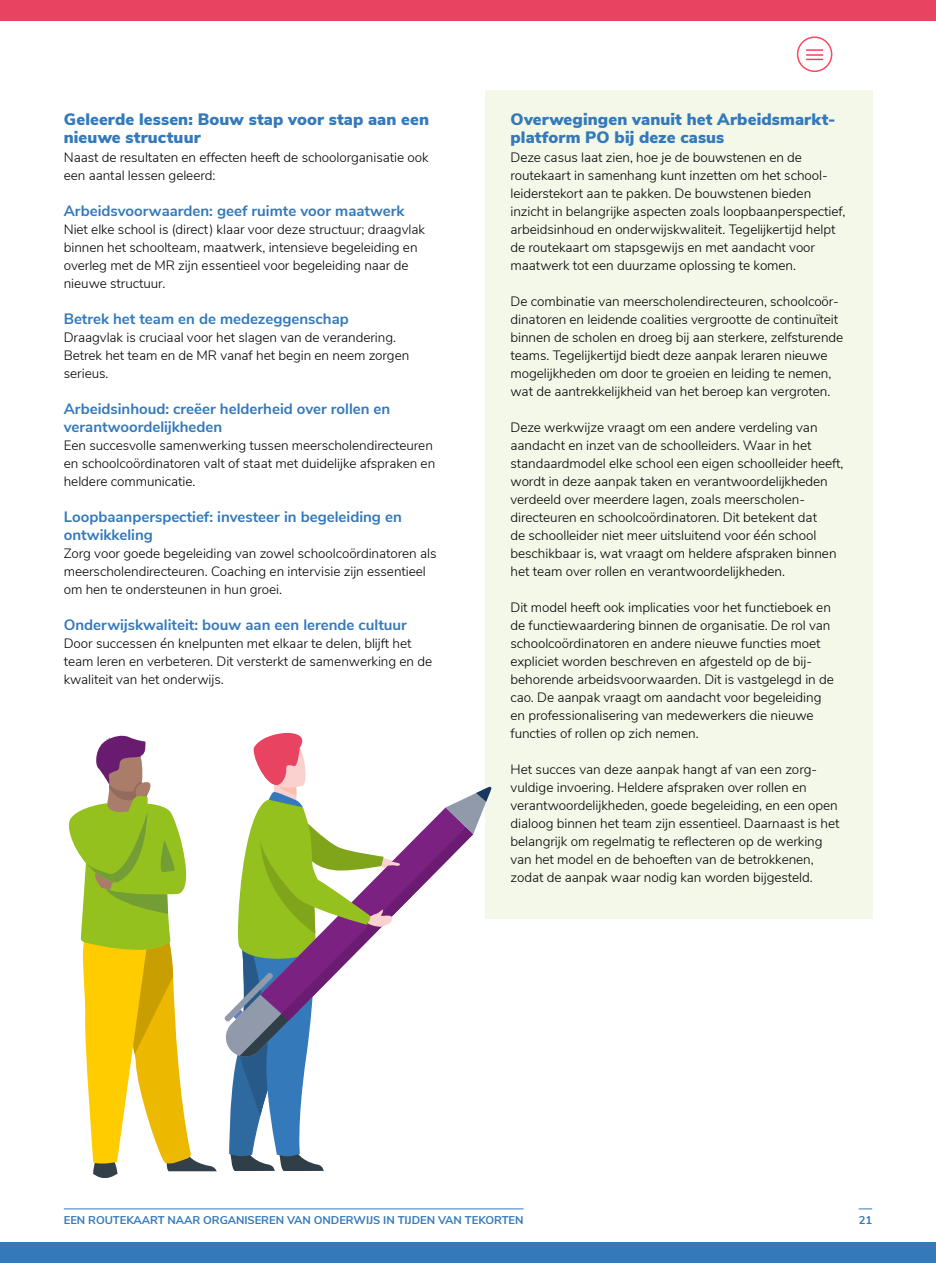
<style>
.page{position:relative;width:936px;height:1263px;background:#fff}
.page>*{position:absolute;margin:0;border:0;box-sizing:border-box;transform-origin:0 0}
.TUSSENkop_blauw_black{font:900 16.5px/18px "Nunito Sans";letter-spacing:.01em;color:#3479b9}
.ALINEAkop{font:700 15px/18px "Nunito Sans";color:#3479b9}
.BODY{font:300 13.5px/18px "Nunito Sans";letter-spacing:-.005em;color:#000}
.t1{font:700 11.25px "Nunito Sans";letter-spacing:-.005em;color:#3479b9}
</style>
<div class="page">
<hr style="left:64px;top:1208px;width:459px;height:1px;background:#3479b9">
<svg style="left:858px;top:1208px;width:14px;height:1px"></svg>
<div style="left:0;top:1242px;width:935px;height:21px;background:#3479b9"></div>
<div style="left:0;top:0;width:935px;height:21px;background:#e94362"></div>
<div style="left:796px;top:36px;width:36px;height:36px;border:2px solid #fc4861;border-radius:50%"></div>
<svg style="left:806px;top:49px;width:17px;height:11px"></svg>
<div style="left:485px;top:90px;width:387px;height:828px;background:#f4f8e9"></div>
<svg style="left:224px;top:733px;width:268px;height:438px"></svg>
<svg style="left:68px;top:735px;width:148px;height:443px"></svg>
<h3 class="TUSSENkop_blauw_black" style="left:64px;top:109px;width:367px">Geleerde lessen: Bouw stap voor stap aan een nieuwe structuur</h3>
<p class="BODY" style="left:64px;top:147px;width:366px">Naast de resultaten en effecten heeft de schoolorganisatie ook een aantal lessen geleerd:</p>
<h4 class="ALINEAkop" style="left:64px;top:201px;width:342px">Arbeidsvoorwaarden: geef ruimte voor maatwerk</h4>
<p class="BODY" style="left:64px;top:219px;width:362px">Niet elke school is (direct) klaar voor deze structuur; draagvlak binnen het schoolteam, maatwerk, intensieve begeleiding en overleg met de MR zijn essentieel voor begeleiding naar de nieuwe structuur.</p>
<h4 class="ALINEAkop" style="left:64px;top:309px;width:286px">Betrek het team en de medezeggenschap</h4>
<p class="BODY" style="left:64px;top:327px;width:347px">Draagvlak is cruciaal voor het slagen van de verandering.<br>Betrek het team en de MR vanaf het begin en neem zorgen serieus.</p>
<h4 class="ALINEAkop" style="left:64px;top:399px;width:328px">Arbeidsinhoud: creëer helderheid over rollen en verantwoordelijkheden</h4>
<p class="BODY" style="left:64px;top:435px;width:373px">Een succesvolle samenwerking tussen meerscholendirecteuren en schoolcoördinatoren valt of staat met duidelijke afspraken en heldere communicatie.</p>
<h4 class="ALINEAkop" style="left:64px;top:507px;width:339px">Loopbaanperspectief: investeer in begeleiding en ontwikkeling</h4>
<p class="BODY" style="left:64px;top:543px;width:374px">Zorg voor goede begeleiding van zowel schoolcoördinatoren als meerscholendirecteuren. Coaching en intervisie zijn essentieel om hen te ondersteunen in hun groei.</p>
<h4 class="ALINEAkop" style="left:64px;top:615px;width:345px">Onderwijskwaliteit: bouw aan een lerende cultuur</h4>
<p class="BODY" style="left:64px;top:633px;width:370px">Door successen én knelpunten met elkaar te delen, blijft het team leren en verbeteren. Dit versterkt de samenwerking en de kwaliteit van het onderwijs.</p>
<h3 class="TUSSENkop_blauw_black" style="left:510px;top:109px;width:326px">Overwegingen vanuit het Arbeidsmarkt&shy;platform PO bij deze casus</h3>
<p class="BODY" style="left:510px;top:147px;width:336px">Deze casus laat zien, hoe je de bouwstenen en de routekaart in samenhang kunt inzetten om het school&shy;leiderstekort aan te pakken. De bouwstenen bieden inzicht in belangrijke aspecten zoals loopbaanperspectief, arbeidsinhoud en onderwijskwaliteit. Tegelijkertijd helpt de routekaart om stapsgewijs en met aandacht voor maatwerk tot een duurzame oplossing te komen.</p>
<p class="BODY" style="left:510px;top:291px;width:334px">De combinatie van meerscholendirecteuren, schoolcoör&shy;dinatoren en leidende coalities vergrootte de continuïteit binnen de scholen en droeg bij aan sterkere, zelfsturende teams. Tegelijkertijd biedt deze aanpak leraren nieuwe mogelijkheden om door te groeien en leiding te nemen, wat de aantrekkelijkheid van het beroep kan vergroten.</p>
<p class="BODY" style="left:510px;top:417px;width:334px">Deze werkwijze vraagt om een andere verdeling van aandacht en inzet van de schoolleiders. Waar in het standaardmodel elke school een eigen schoolleider heeft, wordt in deze aanpak taken en verantwoordelijkheden verdeeld over meerdere lagen, zoals meerscholen&shy;directeuren en schoolcoördinatoren. Dit betekent dat<br>de schoolleider niet meer uitsluitend voor één school beschikbaar is, wat vraagt om heldere afspraken binnen het team over rollen en verantwoordelijkheden.</p>
<p class="BODY" style="left:510px;top:597px;width:322px;text-align:justify">Dit model heeft ook implicaties voor het functieboek en de functiewaardering binnen de organisatie. De rol van schoolcoördinatoren en andere nieuwe functies moet</p>
<p class="BODY" style="left:510px;top:651px;width:325px">expliciet worden beschreven en afgesteld op de bij&shy;behorende arbeidsvoorwaarden. Dit is vastgelegd in de cao. De aanpak vraagt om aandacht voor begeleiding en professionalisering van medewerkers die nieuwe functies of rollen op zich nemen.</p>
<p class="BODY" style="left:510px;top:759px;width:330px">Het succes van deze aanpak hangt af van een zorg&shy;vuldige invoering. Heldere afspraken over rollen en verantwoordelijkheden, goede begeleiding, en een open dialoog binnen het team zijn essentieel. Daarnaast is het belangrijk om regelmatig te reflecteren op de werking van het model en de behoeften van de betrokkenen, zodat de aanpak waar nodig kan worden bijgesteld.</p>
<p class="t1" style="left:64px;top:1212px;width:461px">EEN ROUTEKAART NAAR ORGANISEREN VAN ONDERWIJS IN TIJDEN VAN TEKORTEN</p>
<p class="t1" style="left:858px;top:1212px;width:15px">21</p>
</div>
